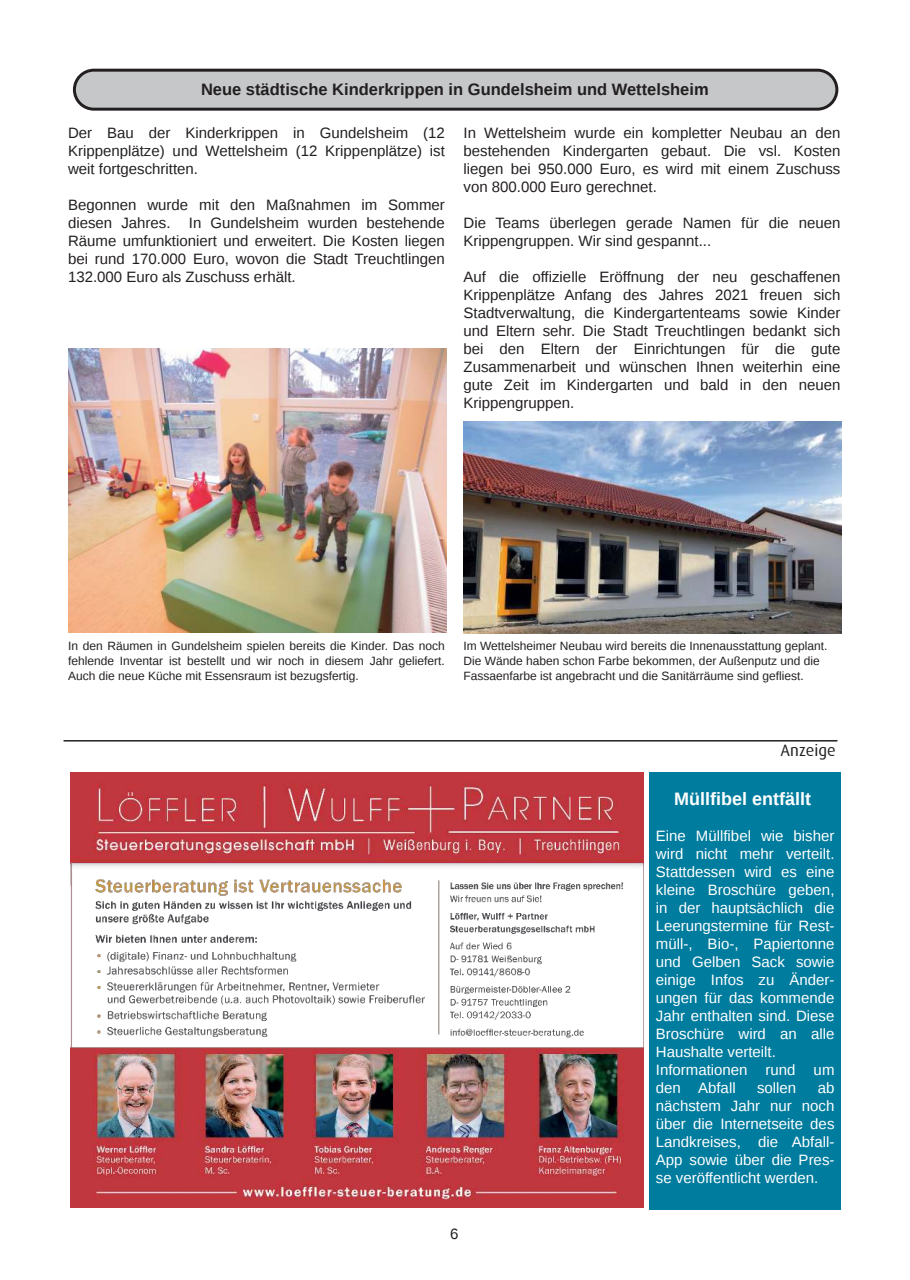
<style>
.page{position:relative;width:910px;height:1280px;background:#fff}
.page>*{position:absolute;margin:0;border:0;box-sizing:border-box;transform-origin:0 0}
.t1{font:700 18px "Liberation Sans";color:#fff}
.t2{font:700 16.5px "Liberation Sans";color:#231f20}
.t3{font:16.5px "Dax";color:#231f20}
.t4{font:15px/18px "Liberation Sans";color:#231f20;text-align:justify}
.t5{font:15px/18px "Liberation Sans";color:#fff}
.t6{font:12px/15px "Liberation Sans";color:#231f20;text-align:justify}
</style>
<div class="page">
<div style="left:74px;top:70px;width:763px;height:39px;background:#c5c7c9;border-radius:19px"></div>
<div style="left:73px;top:69px;width:765px;height:42px;border:3px solid #231f20;border-radius:19px"></div>
<img style="left:68px;top:349px;width:378px;height:283px">
<img style="left:464px;top:421px;width:378px;height:212px">
<img style="left:70px;top:773px;width:574px;height:435px">
<hr style="left:64px;top:740px;width:773px;height:1px;background:#231f20">
<div style="left:649px;top:773px;width:192px;height:437px;background:#007c9e"></div>
<p class="t2" style="left:201px;top:81px;width:509px">Neue städtische Kinderkrippen in Gundelsheim und Wettelsheim</p>
<p class="t4" style="left:68px;top:125px;width:378px">Der Bau der Kinderkrippen in Gundelsheim (12<br>Krippenplätze) und Wettelsheim (12 Krippenplätze) ist weit fortgeschritten.</p>
<p class="t4" style="left:68px;top:197px;width:378px">Begonnen wurde mit den Maßnahmen im Sommer diesen Jahres. In Gundelsheim wurden bestehende Räume umfunktioniert und erweitert. Die Kosten liegen bei rund 170.000 Euro, wovon die Stadt Treuchtlingen 132.000 Euro als Zuschuss erhält.</p>
<p class="t4" style="left:463px;top:125px;width:378px">In Wettelsheim wurde ein kompletter Neubau an den bestehenden Kindergarten gebaut. Die vsl. Kosten liegen bei 950.000 Euro, es wird mit einem Zuschuss von 800.000 Euro gerechnet.</p>
<p class="t4" style="left:463px;top:215px;width:378px">Die Teams überlegen gerade Namen für die neuen<br>Krippengruppen. Wir sind gespannt...</p>
<p class="t4" style="left:463px;top:269px;width:378px">Auf die offizielle Eröffnung der neu geschaffenen Krippenplätze Anfang des Jahres 2021 freuen sich Stadtverwaltung, die Kindergartenteams sowie Kinder und Eltern sehr. Die Stadt Treuchtlingen bedankt sich bei den Eltern der Einrichtungen für die gute Zusammenarbeit und wünschen Ihnen weiterhin eine gute Zeit im Kindergarten und bald in den neuen Krippengruppen.</p>
<p class="t6" style="left:68px;top:639px;width:378px">In den Räumen in Gundelsheim spielen bereits die Kinder. Das noch fehlende Inventar ist bestellt und wir noch in diesem Jahr geliefert.<br>Auch die neue Küche mit Essensraum ist bezugsfertig.</p>
<p class="t6" style="left:463px;top:639px;width:365px;text-align:left">Im Wettelsheimer Neubau wird bereits die Innenausstattung geplant.<br>Die Wände haben schon Farbe bekommen, der Außenputz und die<br>Fassaenfarbe ist angebracht und die Sanitärräume sind gefliest.</p>
<p class="t4" style="left:450px;top:1226px;width:10px">6</p>
<p class="t3" style="left:781px;top:743px;width:57px">Anzeige</p>
<p class="t1" style="left:674px;top:789px;width:138px">Müllfibel entfällt</p>
<p class="t5" style="left:656px;top:827px;width:180px">Eine Müllfibel wie bisher wird nicht mehr verteilt.<br>Stattdessen wird es eine kleine Broschüre geben, in der hauptsächlich die<br>Leerungstermine für Rest&shy;müll-, Bio-, Papiertonne und Gelben Sack sowie einige Infos zu Änder&shy;ungen für das kommende<br>Jahr enthalten sind. Diese<br>Broschüre wird an alle<br>Haushalte verteilt.<br>Informationen rund um den Abfall</p>
<p class="t5" style="left:656px;top:1079px;width:180px;text-align:justify;text-indent:162px">ab nächstem Jahr nur noch über die Internetseite des Landkreises, die Abfall-App sowie über die Pres&shy;se veröffentlicht werden.</p>
<p class="t5" style="left:757px;top:1079px;width:41px">sollen</p>
</div>
